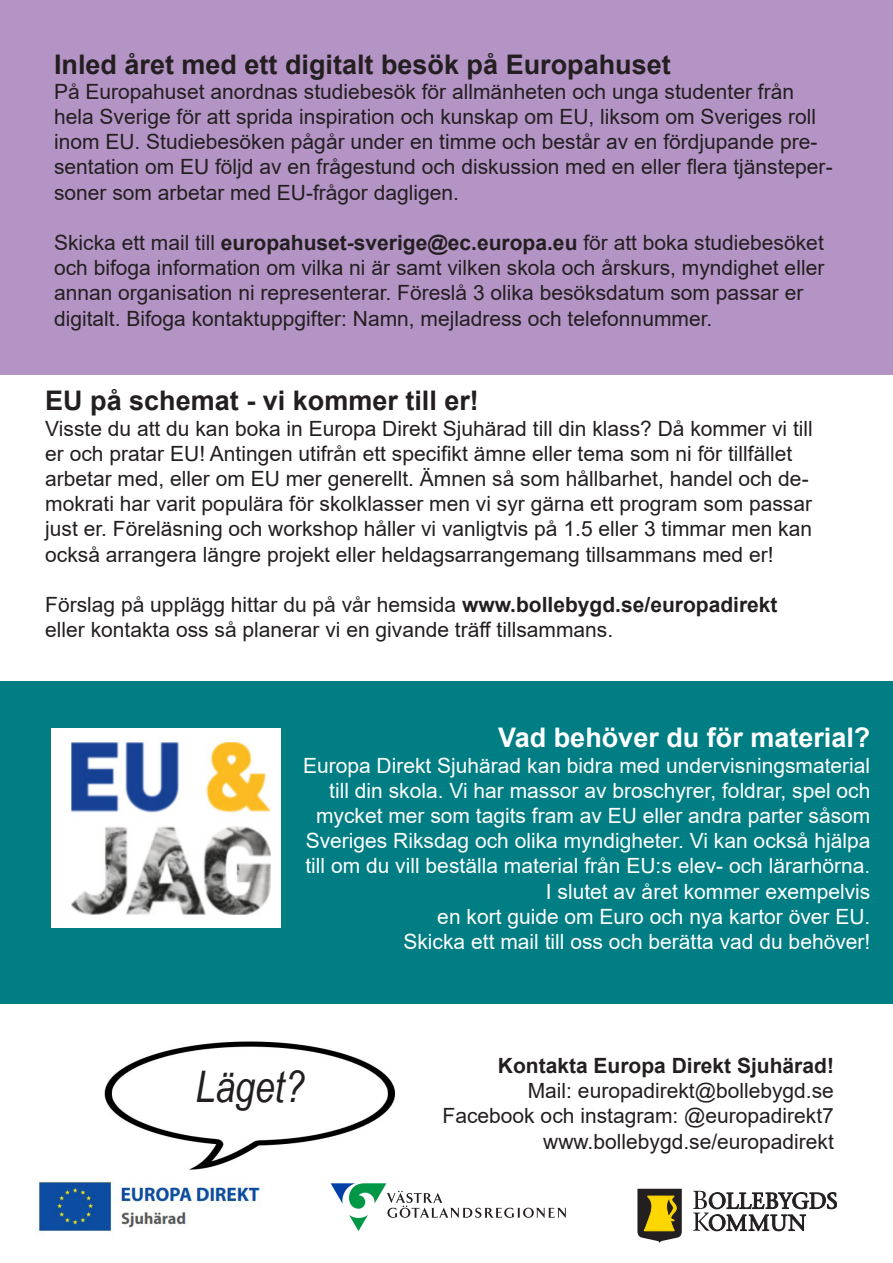
<style>
.page{position:relative;width:893px;height:1263px;background:#fff}
.page>*{position:absolute;margin:0;border:0;box-sizing:border-box;transform-origin:0 0}
.t1{font:italic 43.5px "Arial Narrow";color:#231f20}
.t2{font:700 27px "Arial";color:#231f20}
.t3{font:700 27px "Arial";color:#fff}
.t4{font:21px/25.2px "Arial";color:#231f20}
.t5{font:21px/25.2px "Arial";color:#fff;text-align:right}
.t6{font:700 21px "Arial";color:#231f20}
.s1{font-weight:700}
</style>
<div class="page">
<svg style="left:331px;top:1183px;width:235px;height:48px"></svg>
<svg style="left:637px;top:1189px;width:45px;height:54px;background:#827229"></svg>
<svg style="left:693px;top:1191px;width:144px;height:40px"></svg>
<img style="left:35px;top:1178px;width:226px;height:54px">
<img style="left:101px;top:1041px;width:294px;height:139px">
<div style="left:0;top:681px;width:893px;height:322px;background:#007e84"></div>
<img style="left:51px;top:729px;width:229px;height:198px">
<div style="left:0;top:0;width:893px;height:374px;background:#b494c5"></div>
<p class="t2" style="left:54px;top:45px;width:618px">Inled året med ett digitalt besök på Europahuset</p>
<p class="t4" style="left:54px;top:79px;width:780px">På Europahuset anordnas studiebesök för allmänheten och unga studenter från hela Sverige för att sprida inspiration och kunskap om EU, liksom om Sveriges roll inom EU. Studiebesöken pågår under en timme och består av en fördjupande pre&shy;sentation om EU följd av en frågestund och diskussion med en eller flera tjänsteper&shy;soner som arbetar med EU-frågor dagligen.</p>
<p class="t4" style="left:54px;top:230px;width:772px">Skicka ett mail till <span class="s1">europahuset-sverige@ec.europa.eu</span> för att boka studiebesöket och bifoga information om vilka ni är samt vilken skola och årskurs, myndighet eller annan organisation ni representerar. Föreslå 3 olika besöksdatum som passar er digitalt. Bifoga kontaktuppgifter: Namn, mejladress och telefonnummer.</p>
<p class="t2" style="left:45px;top:382px;width:435px">EU på schemat - vi kommer till er!</p>
<p class="t4" style="left:45px;top:415px;width:769px">Visste du att du kan boka in Europa Direkt Sjuhärad till din klass? Då kommer vi till er och pratar EU! Antingen utifrån ett specifikt ämne eller tema som ni för tillfället arbetar med, eller om EU mer generellt. Ämnen så som hållbarhet, handel och de&shy;mokrati har varit populära för skolklasser men vi syr gärna ett program som passar just er. Föreläsning och workshop håller vi vanligtvis på 1.5 eller 3 timmar men kan också arrangera längre projekt eller heldagsarrangemang tillsammans med er!</p>
<p class="t4" style="left:45px;top:592px;width:734px">Förslag på upplägg hittar du på vår hemsida <span class="s1">www.bollebygd.se/europadirekt</span></p>
<p class="t4" style="left:45px;top:617px;width:569px">eller kontakta oss så planerar vi en givande träff tillsammans.</p>
<p class="t3" style="left:498px;top:719px;width:374px">Vad behöver du för material?</p>
<p class="t5" style="left:303px;top:752px;width:569px">Europa Direkt Sjuhärad kan bidra med undervisningsmaterial till din skola. Vi har massor av broschyrer, foldrar, spel och mycket mer som tagits fram av EU eller andra parter såsom Sveriges Riksdag och olika myndigheter. Vi kan också hjälpa till om du vill beställa material från EU:s elev- och lärarhörna.<br>I slutet av året kommer exempelvis</p>
<p class="t5" style="left:437px;top:904px;width:435px">en kort guide om Euro och nya kartor över EU.</p>
<p class="t5" style="left:403px;top:929px;width:468px">Skicka ett mail till oss och berätta vad du behöver!</p>
<p class="t1" style="left:196px;top:1056px;width:111px">Läget?</p>
<p class="t6" style="left:498px;top:1051px;width:338px">Kontakta Europa Direkt Sjuhärad!</p>
<p class="t4" style="left:528px;top:1078px;width:308px">Mail: europadirekt@bollebygd.se</p>
<p class="t4" style="left:443px;top:1103px;width:393px">Facebook och instagram: @europadirekt7</p>
<p class="t4" style="left:543px;top:1128px;width:292px">www.bollebygd.se/europadirekt</p>
</div>
